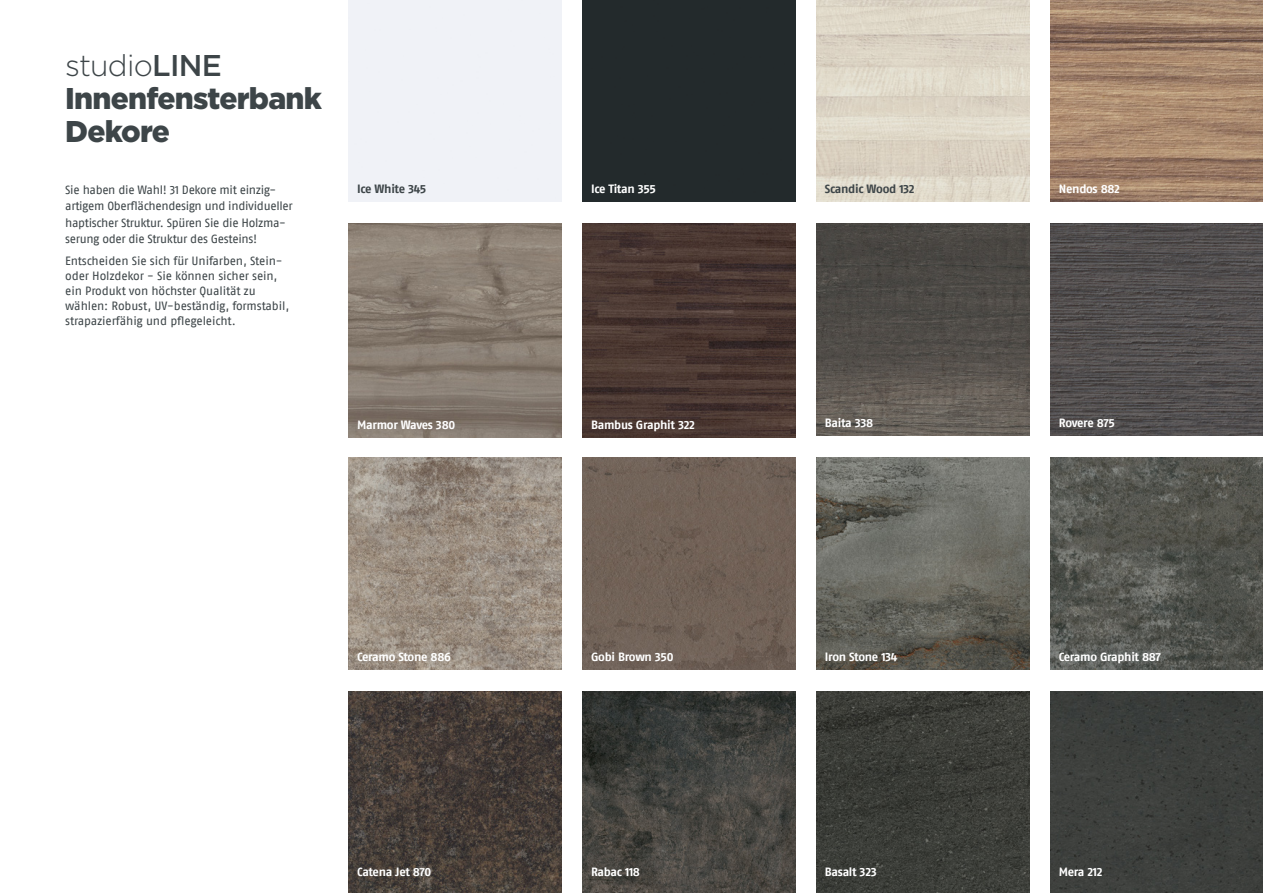
<style>
.page{position:relative;width:1263px;height:893px;background:#fff}
.page>*{position:absolute;margin:0;border:0;box-sizing:border-box;transform-origin:0 0}
.t1{font:900 30px/33px "Gotham";letter-spacing:-.025em;color:#3d4548}
.t2{font:12px/15px "Fago OT";letter-spacing:-.025em;color:#3d4548}
.t3{font:700 12px "Fago OT";letter-spacing:-.03em;color:#fff}
.t4{font:700 12px "Fago OT";letter-spacing:-.025em;color:#3d4548}
.s1{font-weight:300}
.s2{font-weight:500}
</style>
<div class="page">
<div style="left:583px;top:0;width:212px;height:202px;background:#232a2c"></div>
<img style="left:816px;top:0;width:213px;height:202px">
<img style="left:1050px;top:0;width:213px;height:202px">
<img style="left:349px;top:223px;width:212px;height:215px">
<img style="left:583px;top:223px;width:212px;height:215px">
<img style="left:816px;top:223px;width:213px;height:213px">
<img style="left:1050px;top:223px;width:213px;height:213px">
<img style="left:349px;top:457px;width:212px;height:213px">
<img style="left:583px;top:457px;width:212px;height:213px">
<img style="left:816px;top:457px;width:213px;height:213px">
<img style="left:1050px;top:458px;width:213px;height:211px">
<img style="left:349px;top:691px;width:212px;height:202px">
<img style="left:583px;top:691px;width:212px;height:202px">
<img style="left:816px;top:691px;width:213px;height:202px">
<div style="left:1050px;top:691px;width:213px;height:202px;background:#3c3f3c"></div>
<h1 class="t1" style="left:65px;top:48px;width:258px"><span class="s1">studio</span><span class="s2">LINE<br></span>Innenfensterbank<br>Dekore</h1>
<p class="t2" style="left:65px;top:181px;width:229px;line-height:16.5px">Sie haben die Wahl! 31 Dekore mit einzig&shy;artigem Oberflächendesign und individueller haptischer Struktur. Spüren Sie die Holzma&shy;serung oder die Struktur des Gesteins!</p>
<p class="t2" style="left:65px;top:253px;width:226px">Entscheiden Sie sich für Unifarben, Stein&shy;oder Holzdekor - Sie können sicher sein, ein Produkt von höchster Qualität zu wählen: Robust, UV-beständig, formstabil, strapazierfähig und pflegeleicht.</p>
<p class="t4" style="left:357px;top:182px;width:71px">Ice White 345</p>
<p class="t3" style="left:591px;top:182px;width:66px">Ice Titan 355</p>
<p class="t4" style="left:825px;top:182px;width:91px">Scandic Wood 132</p>
<p class="t3" style="left:1059px;top:182px;width:63px">Nendos 882</p>
<p class="t3" style="left:357px;top:418px;width:100px">Marmor Waves 380</p>
<p class="t3" style="left:591px;top:418px;width:105px">Bambus Graphit 322</p>
<p class="t3" style="left:825px;top:416px;width:50px">Baita 338</p>
<p class="t3" style="left:1059px;top:416px;width:58px">Rovere 875</p>
<p class="t3" style="left:357px;top:650px;width:95px">Ceramo Stone 886</p>
<p class="t3" style="left:591px;top:650px;width:84px">Gobi Brown 350</p>
<p class="t3" style="left:825px;top:650px;width:74px">Iron Stone 134</p>
<p class="t3" style="left:1059px;top:650px;width:104px">Ceramo Graphit 887</p>
<p class="t3" style="left:357px;top:865px;width:76px">Catena Jet 870</p>
<p class="t3" style="left:591px;top:865px;width:51px">Rabac 118</p>
<p class="t3" style="left:825px;top:865px;width:53px">Basalt 323</p>
<p class="t3" style="left:1059px;top:865px;width:45px">Mera 212</p>
</div>
